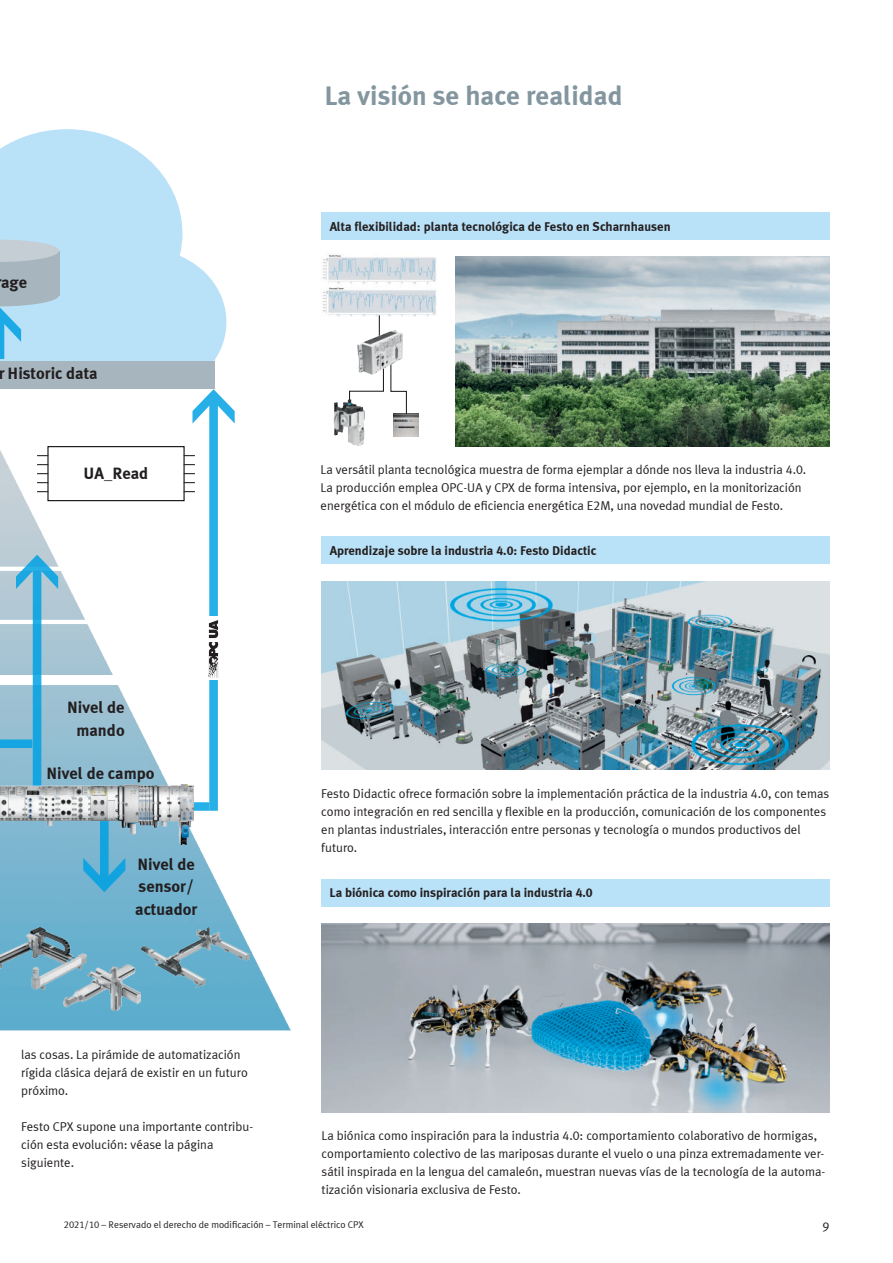
<style>
.page{position:relative;width:893px;height:1263px;background:#fff}
.page>*{position:absolute;margin:0;border:0;box-sizing:border-box;transform-origin:0 0}
.t1{font:700 27px "Meta Plus LF";color:#83969f}
.t2{font:700 16.5px/22.5px "Meta Plus LF";color:#231f20}
.t3{font:12.75px/18px "Meta Plus LF";color:#231f20}
.t4{font:700 12.75px "Meta Plus LF";color:#231f20}
.t5{font:9.75px "Meta Plus LF";color:#231f20}
</style>
<div class="page">
<img style="left:0;top:450px;width:291px;height:581px">
<div style="left:0;top:675px;width:148px;height:9px;background:#fff"></div>
<hr style="left:0;top:567px;width:77px;height:4px;background:#fff">
<hr style="left:0;top:620px;width:92px;height:4px;background:#fff">
<div style="left:0;top:739px;width:32px;height:9px;background:#16a5e0"></div>
<svg style="left:0;top:129px;width:226px;height:240px;fill:#b9e1f7"></svg>
<div style="left:0;top:251px;width:59px;height:44px;background:#a7b6be"></div>
<svg style="left:0;top:240px;width:59px;height:22px"></svg>
<svg style="left:0;top:295px;width:59px;height:64px;background:#a5d4ed"></svg>
<div style="left:0;top:361px;width:214px;height:27px;background:#a7b6be"></div>
<div style="left:321px;top:213px;width:508px;height:27px;background:#b9e1f7"></div>
<div style="left:321px;top:537px;width:508px;height:27px;background:#b9e1f7"></div>
<div style="left:321px;top:879px;width:508px;height:27px;background:#b9e1f7"></div>
<img style="left:323px;top:254px;width:113px;height:63px">
<img style="left:393px;top:414px;width:26px;height:23px">
<img style="left:334px;top:400px;width:16px;height:35px">
<img style="left:321px;top:582px;width:508px;height:188px">
<img style="left:455px;top:257px;width:375px;height:190px">
<img style="left:321px;top:924px;width:508px;height:189px">
<svg style="left:16px;top:555px;width:42px;height:229px;background:#85bfd9"></svg>
<svg style="left:83px;top:845px;width:42px;height:47px;background:#4fadd6"></svg>
<div style="left:47px;top:446px;width:138px;height:55px;border:1px solid #000"></div>
<svg style="left:379px;top:315px;width:1px;height:15px"></svg>
<svg style="left:348px;top:375px;width:36px;height:26px"></svg>
<svg style="left:390px;top:375px;width:17px;height:40px"></svg>
<img style="left:357px;top:330px;width:46px;height:45px">
<svg style="left:184px;top:389px;width:51px;height:422px"></svg>
<img style="left:0;top:784px;width:193px;height:61px">
<img style="left:63px;top:964px;width:78px;height:46px">
<img style="left:0;top:927px;width:86px;height:62px">
<img style="left:141px;top:928px;width:109px;height:59px">
<h1 class="t1" style="left:325px;top:84px;width:299px">La visión se hace realidad</h1>
<p class="t2" style="left:1px;top:273px;width:28px">age</p>
<p class="t2" style="left:-2px;top:362px;width:101px">r Historic data</p>
<p class="t2" style="left:84px;top:461px;width:66px">UA_Read</p>
<p class="t2" style="left:67px;top:697px;width:59px;text-align:center">Nivel de mando</p>
<p class="t2" style="left:47px;top:763px;width:109px">Nivel de campo</p>
<p class="t2" style="left:135px;top:854px;width:64px">Nivel de sensor/ actuador</p>
<p class="t3" style="left:21px;top:1045px;width:228px">las cosas. La pirámide de automatización rígida clásica dejará de existir en un futuro próximo.</p>
<p class="t3" style="left:21px;top:1117px;width:233px">Festo CPX supone una importante contribu&shy;ción esta evolución: véase la página siguiente.</p>
<p class="t4" style="left:330px;top:218px;width:342px">Alta flexibilidad: planta tecnológica de Festo en Scharnhausen</p>
<p class="t3" style="left:321px;top:460px;width:487px">La versátil planta tecnológica muestra de forma ejemplar a dónde nos lleva la industria 4.0.<br>La producción emplea OPC-UA y CPX de forma intensiva, por ejemplo, en la monitorización energética con el módulo de eficiencia energética E2M, una novedad mundial de Festo.</p>
<p class="t4" style="left:330px;top:542px;width:268px">Aprendizaje sobre la industria 4.0: Festo Didactic</p>
<p class="t3" style="left:321px;top:784px;width:509px">Festo Didactic ofrece formación sobre la implementación práctica de la industria 4.0, con temas como integración en red sencilla y flexible en la producción, comunicación de los componentes en plantas industriales, interacción entre personas y tecnología o mundos productivos del futuro.</p>
<p class="t4" style="left:329px;top:887px;width:265px">La biónica como inspiración para la industria 4.0</p>
<p class="t3" style="left:322px;top:1126px;width:505px">La biónica como inspiración para la industria 4.0: comportamiento colaborativo de hormigas, comportamiento colectivo de las mariposas durante el vuelo o una pinza extremadamente ver&shy;sátil inspirada en la lengua del camaleón, muestran nuevas vías de la tecnología de la automa&shy;tización visionaria exclusiva de Festo.</p>
<p class="t5" style="left:64px;top:1219px;width:301px">2021/10 – Reservado el derecho de modificación – Terminal eléctrico CPX</p>
<p class="t3" style="left:822px;top:1217px;width:8px">9</p>
</div>
